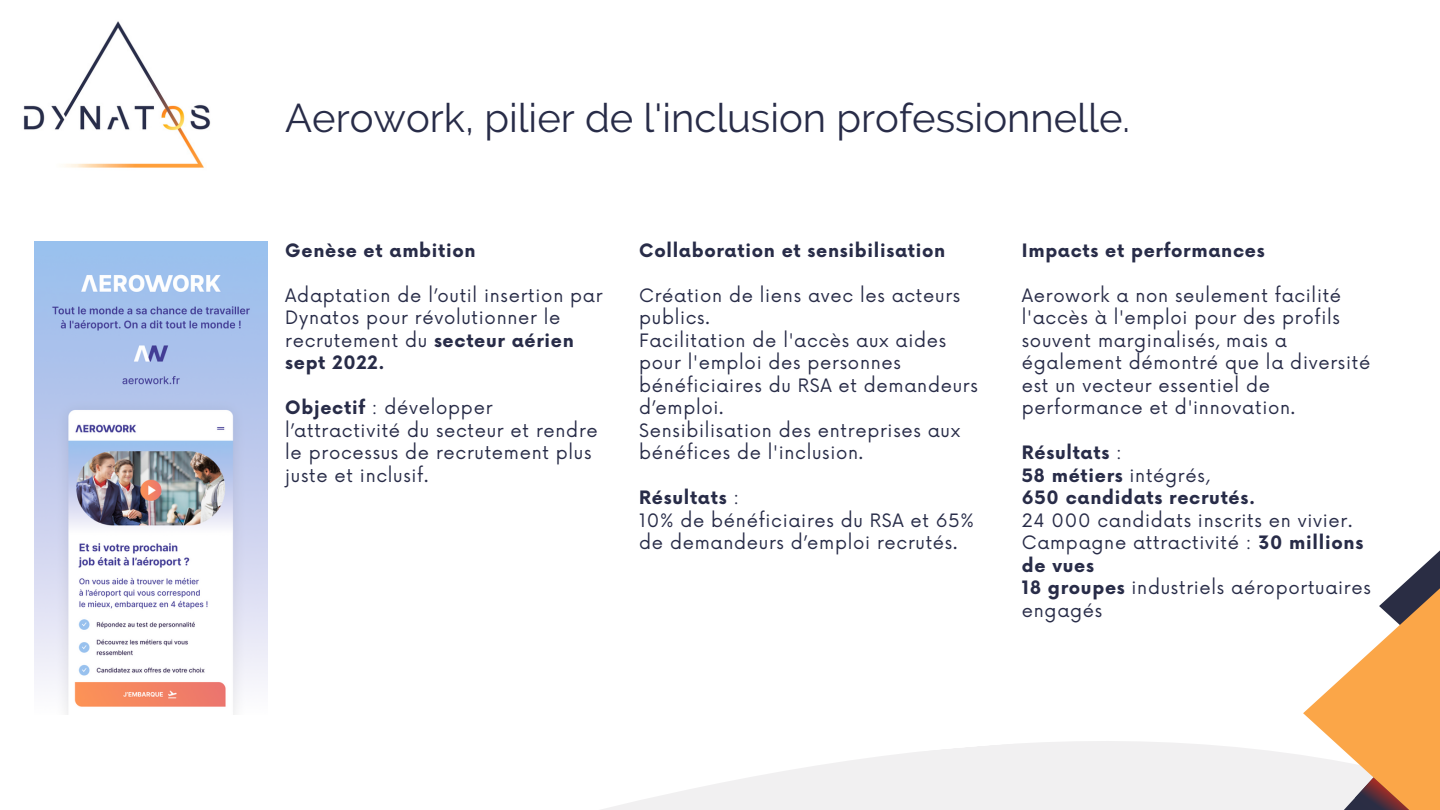
<style>
.page{position:relative;width:1440px;height:810px;background:#fff}
.page>*{position:absolute;margin:0;border:0;box-sizing:border-box;transform-origin:0 0}
.t1{font:40px "Raleway";color:#282c48}
.t2{font:18px/22.5px "Now";letter-spacing:.04em;color:#282c48}
.t3{font:700 18px "Now";letter-spacing:.04em;color:#282c48}
.s1{font-weight:700}
.s2{font-weight:400}
</style>
<div class="page">
<img style="left:23px;top:21px;width:188px;height:147px">
<svg style="left:67px;top:714px;width:1236px;height:96px"></svg>
<svg style="left:1303px;top:550px;width:137px;height:260px"></svg>
<img style="left:35px;top:242px;width:233px;height:472px">
<p class="t1" style="left:285px;top:94px;width:846px">Aerowork, pilier de l'inclusion professionnelle.</p>
<h2 class="t3" style="left:285px;top:240px;width:192px">Genèse et ambition</h2>
<p class="t2" style="left:285px;top:285px;width:319px">Adaptation de l’outil insertion par<br>Dynatos pour révolutionner le recrutement du <span class="s1">secteur aérien sept 2022.</span></p>
<p class="t2" style="left:285px;top:397px;width:314px"><span class="s1">Objectif</span> : développer l’attractivité du secteur et rendre le processus de recrutement plus juste et inclusif.</p>
<h2 class="t3" style="left:639px;top:240px;width:308px">Collaboration et sensibilisation</h2>
<p class="t2" style="left:639px;top:285px;width:323px">Création de liens avec les acteurs publics.</p>
<p class="t2" style="left:639px;top:330px;width:340px">Facilitation de l'accès aux aides pour l'emploi des personnes bénéficiaires du RSA et demandeurs d’emploi.</p>
<p class="t2" style="left:639px;top:420px;width:323px">Sensibilisation des entreprises aux bénéfices de l'inclusion.</p>
<p class="t3" style="left:639px;top:488px;width:101px">Résultats <span class="s2">:</span></p>
<p class="t2" style="left:639px;top:510px;width:336px">10% de bénéficiaires du RSA et 65% de demandeurs d’emploi recrutés.</p>
<h2 class="t3" style="left:1022px;top:240px;width:244px">Impacts et performances</h2>
<p class="t2" style="left:1022px;top:285px;width:350px">Aerowork a non seulement facilité l'accès à l'emploi pour des profils souvent marginalisés, mais a également démontré que la diversité est un vecteur essentiel de performance et d'innovation.</p>
<p class="t3" style="left:1022px;top:443px;width:101px">Résultats <span class="s2">:</span></p>
<p class="t3" style="left:1022px;top:465px;width:189px">58 métiers <span class="s2">intégrés,</span></p>
<p class="t3" style="left:1022px;top:488px;width:235px">650 candidats recrutés.</p>
<p class="t2" style="left:1022px;top:510px;width:332px">24 000 candidats inscrits en vivier.</p>
<p class="t2" style="left:1022px;top:532px;width:343px">Campagne attractivité : <span class="s1">30 millions de vues</span></p>
<p class="t2" style="left:1022px;top:577px;width:351px"><span class="s1">18 groupes</span> industriels aéroportuaires engagés</p>
</div>
